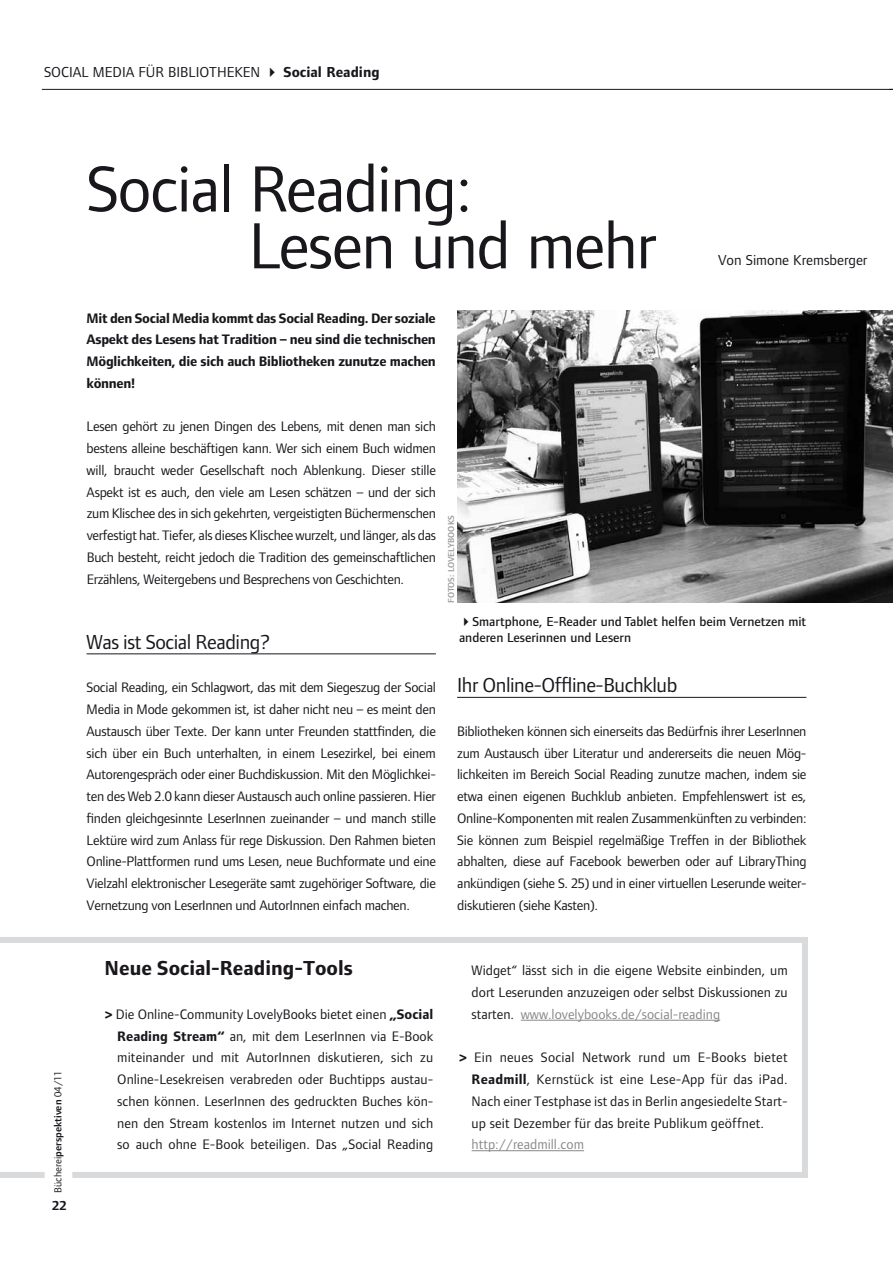
<style>
.page{position:relative;width:893px;height:1263px;background:#fff}
.page>*{position:absolute;margin:0;border:0;box-sizing:border-box;transform-origin:0 0}
.t1{font:67.5px/56.8px "Foundry Form Sans";letter-spacing:-.02em;color:#1a171c}
.t2{font:21px "Foundry Form Sans";letter-spacing:-.02em;color:#1a171c}
.t3{font:700 21px "Foundry Form Sans";color:#1a171c}
.t4{font:15px "Foundry Form Sans";color:#1a171c}
.t5{font:700 15px "Foundry Form Sans";color:#1a171c}
.t6{font:14.25px/21.8px "Foundry Form Sans";letter-spacing:-.01em;color:#1a171c;text-align:justify}
.t7{font:700 14.25px/21.8px "Foundry Form Sans";letter-spacing:-.02em;color:#1a171c;text-align:justify}
.t8{font:14.25px "Foundry Form Sans";color:#87888a}
.t9{font:500 13.5px/16.2px "Foundry Form Sans";color:#1a171c}
.t10{font:700 13.5px "Foundry Form Sans";color:#1a171c}
.t11{font:10.5px "Foundry Form Sans";color:#1a171c}
.t12{font:600 9px "Foundry Form Sans";color:#9d9ea0}
.s1{font-weight:600}
.s2{font-weight:800}
.s3{font-weight:700}
.s4{color:#87888a}
</style>
<div class="page">
<hr style="left:42px;top:89px;width:851px;height:1px;background:#1a171c">
<hr style="left:87px;top:653px;width:349px;height:1px;background:#1a171c">
<hr style="left:457px;top:697px;width:349px;height:1px;background:#1a171c">
<img style="left:457px;top:310px;width:436px;height:293px">
<svg style="left:0;top:937px;width:808px;height:241px"></svg>
<hr style="left:521px;top:1020px;width:199px;height:1px;background:#87888a">
<hr style="left:472px;top:1150px;width:112px;height:1px;background:#87888a">
<div style="left:45px;top:1144px;width:27px;height:73px;background:#fff"></div>
<p class="t4" style="left:44px;top:64px;width:24px">Social</p>
<p class="t4" style="left:93px;top:64px;width:20px">Mediaf</p>
<p class="t4" style="left:146px;top:64px;width:73px">ür Bibliotheken</p>
<p class="t5" style="left:264px;top:64px;width:117px">✔ Social Reading</p>
<h1 class="t1" style="left:249px;top:160px;width:409px;text-indent:-162px">Social Reading:<br>Lesen und mehr</h1>
<p class="t7" style="left:87px;top:307px;width:351px">Mit den Social Media kommt das Social Reading. Der soziale Aspekt des Lesens hat Tradition – neu sind die technischen Möglichkeiten, die sich auch Bibliotheken zunutze machen können!</p>
<p class="t6" style="left:87px;top:416px;width:351px">Lesen gehört zu jenen Dingen des Lebens, mit denen man sich bestens alleine beschäftigen kann. Wer sich einem Buch widmen will, braucht weder Gesellschaft noch Ablenkung. Dieser stille Aspekt ist es auch, den viele am Lesen schätzen – und der sich zum Klischee des in sich gekehrten, vergeistigten Büchermenschen verfestigt hat. Tiefer, als dieses Klischee wurzelt, und länger, als das Buch besteht, reicht jedoch die Tradition des gemeinschaftlichen Erzählens, Weitergebens und Besprechens von Geschichten.</p>
<p class="t12" style="left:446px;top:603px;width:89px;rotate:-90deg">Fotos: LovelyBooks</p>
<p class="t4" style="left:718px;top:252px;width:151px">Von Simone Kremsberger</p>
<p class="t11" style="left:52px;top:1193px;width:124px;rotate:-90deg">Bücherei<span class="s1">perspektiven</span> 04/11</p>
<p class="t10" style="left:52px;top:1197px;width:16px">22</p>
<p class="t9" style="left:459px;top:613px;width:349px">✔Smartphone, E-Reader und Tablet helfen beim Vernetzen mit anderen Leserinnen und Lesern</p>
<h2 class="t2" style="left:87px;top:630px;width:185px">Was ist Social Reading?</h2>
<p class="t6" style="left:87px;top:677px;width:351px">Social Reading, ein Schlagwort, das mit dem Siegeszug der Social Media in Mode gekommen ist, ist daher nicht neu – es meint den Austausch über Texte. Der kann unter Freunden stattfinden, die sich über ein Buch unterhalten, in einem Lesezirkel, bei einem Autorengespräch oder einer Buchdiskussion. Mit den Möglichkei&shy;ten des Web 2.0 kann dieser Austausch auch online passieren. Hier finden gleichgesinnte LeserInnen zueinander – und manch stille Lektüre wird zum Anlass für rege Diskussion. Den Rahmen bieten Online-Plattformen rund ums Lesen, neue Buchformate und eine Vielzahl elektronischer Lesegeräte samt zugehöriger Software, die Vernetzung von LeserInnen und AutorInnen einfach machen.</p>
<h2 class="t2" style="left:457px;top:674px;width:222px">Ihr Online-Offline-Buchklub</h2>
<p class="t6" style="left:457px;top:720px;width:351px">Bibliotheken können sich einerseits das Bedürfnis ihrer LeserInnen zum Austausch über Literatur und andererseits die neuen Mög&shy;lichkeiten im Bereich Social Reading zunutze machen, indem sie etwa einen eigenen Buchklub anbieten. Empfehlenswert ist es, Online-Komponenten mit realen Zusammenkünften zu verbinden:<br>Sie können zum Beispiel regelmäßige Treffen in der Bibliothek abhalten, diese auf Facebook bewerben oder auf LibraryThing ankündigen (siehe S. 25) und in einer virtuellen Leserunde weiter&shy;diskutieren (siehe Kasten).</p>
<h2 class="t3" style="left:105px;top:956px;width:250px">Neue Social-Reading-Tools</h2>
<p class="t6" style="left:117px;top:1003px;width:318px;text-indent:-13px"><span class="s2">&gt;</span> Die Online-Community LovelyBooks bietet einen <span class="s3">„Social Reading Stream“</span> an, mit dem LeserInnen via E-Book miteinander und mit AutorInnen diskutieren, sich zu Online-Lesekreisen verabreden oder Buchtipps austau&shy;schen können. LeserInnen des gedruckten Buches kön&shy;nen den Stream kostenlos im Internet nutzen und sich so auch ohne E-Book beteiligen. Das „Social Reading</p>
<p class="t6" style="left:472px;top:959px;width:318px">Widget“ lässt sich in die eigene Website einbinden, um dort Leserunden anzuzeigen oder selbst Diskussionen zu starten. <span class="s4">www.lovelybooks.de/social-reading</span></p>
<p class="t6" style="left:472px;top:1046px;width:318px;text-indent:-13px"><span class="s2">&gt;</span> Ein neues Social Network rund um E-Books bietet <span class="s3">Readmill</span>, Kernstück ist eine Lese-App für das iPad.<br>Nach einer Testphase ist das in Berlin angesiedelte Start&shy;up seit Dezember für das breite Publikum geöffnet.</p>
<p class="t8" style="left:472px;top:1136px;width:114px">http://readmill.com</p>
</div>
